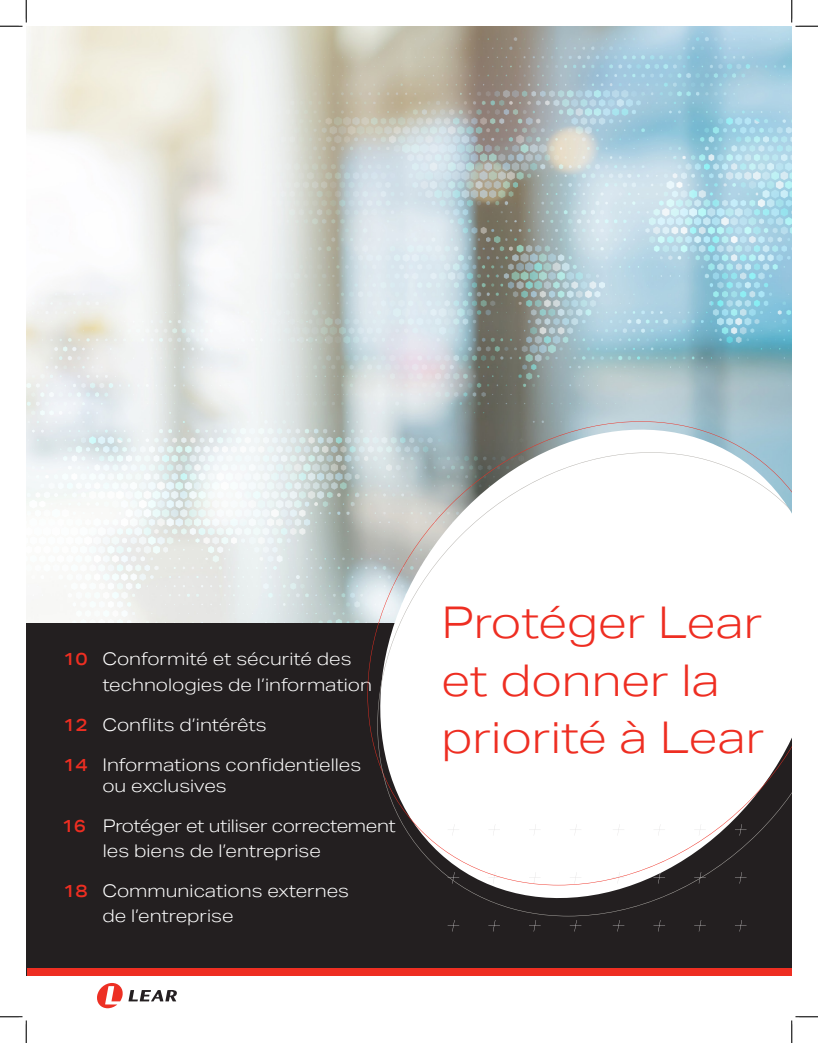
<style>
.page{position:relative;width:818px;height:1043px;background:#fff}
.page>*{position:absolute;margin:0;border:0;box-sizing:border-box;transform-origin:0 0}
.t1{font:300 43.75px/57.5px "Aktiv Grotesk Ex";color:#ee2e22}
.t2{font:300 17.5px/26.2px "Aktiv Grotesk Ex";color:#fff}
.t3{font:300 17.5px/25px "Aktiv Grotesk Ex";letter-spacing:-.02em;color:#fff}
.s1{font-weight:500;color:#ee2e22}
</style>
<div class="page">
<img style="left:26px;top:26px;width:765px;height:112px">
<img style="left:71px;top:32px;width:720px;height:366px">
<img style="left:26px;top:224px;width:650px;height:398px">
<div style="left:26px;top:622px;width:765px;height:353px;background:#231f20"></div>
<svg style="left:357px;top:398px;width:434px;height:528px"></svg>
<div style="left:27px;top:968px;width:764px;height:7px;background:#ee2e22"></div>
<svg style="left:612px;top:920px;width:12px;height:11px"></svg>
<svg style="left:653px;top:920px;width:12px;height:11px"></svg>
<svg style="left:694px;top:920px;width:11px;height:11px"></svg>
<svg style="left:734px;top:920px;width:12px;height:11px"></svg>
<svg style="left:447px;top:920px;width:12px;height:11px"></svg>
<svg style="left:488px;top:920px;width:12px;height:11px"></svg>
<svg style="left:529px;top:920px;width:11px;height:11px"></svg>
<svg style="left:569px;top:920px;width:12px;height:11px"></svg>
<svg style="left:97px;top:983px;width:80px;height:25px"></svg>
<svg style="left:339px;top:421px;width:452px;height:202px"></svg>
<svg style="left:349px;top:452px;width:442px;height:464px;fill:#fff"></svg>
<svg style="left:0;top:0;width:27px;height:27px"></svg>
<svg style="left:0;top:1016px;width:27px;height:26px"></svg>
<svg style="left:790px;top:0;width:28px;height:27px"></svg>
<svg style="left:791px;top:1016px;width:27px;height:26px"></svg>
<p class="t2" style="left:102px;top:645px;width:271px;text-indent:-39px"><span class="s1">10</span> Conformité et sécurité des technologies de l’information</p>
<p class="t2" style="left:63px;top:712px;width:205px"><span class="s1">12</span> Conflits d’intérêts</p>
<p class="t2" style="left:102px;top:754px;width:260px;line-height:21px;text-indent:-39px"><span class="s1">14</span> Informations confidentielles ou exclusives</p>
<p class="t3" style="left:103px;top:813px;width:294px;text-indent:-41px"><span class="s1">16</span> Protéger et utiliser correctement les biens de l’entreprise</p>
<p class="t2" style="left:102px;top:878px;width:248px;line-height:25px;text-indent:-39px"><span class="s1">18</span> Communications externes de l’entreprise</p>
<p class="t1" style="left:441px;top:594px;width:325px">Protéger Lear et donner la priorité à Lear</p>
</div>
